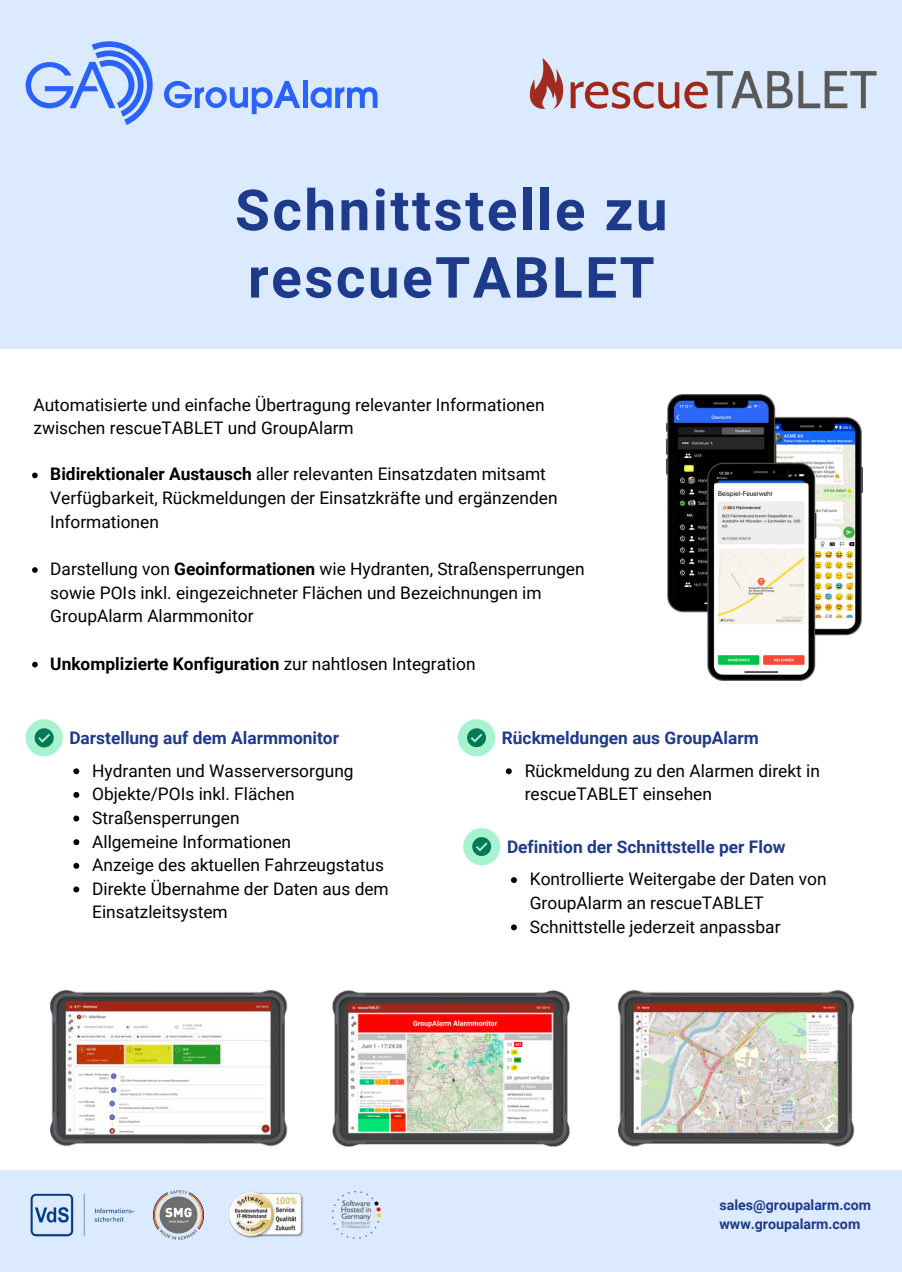
<style>
.page{position:relative;width:902px;height:1272px;background:#fff}
.page>*{position:absolute;margin:0;border:0;box-sizing:border-box;transform-origin:0 0}
.t1{font:700 56.7px/67.3px "Roboto";letter-spacing:.045em;color:#1e3a8a}
.t2{font:17.25px/23.5px "Roboto";color:#000}
.t3{font:700 17.25px "Roboto";color:#1e3a8a}
.t4{font:700 17.25px "Roboto";color:#000}
.t5{font:700 14.1px/18.9px "Roboto";color:#1e3a8a}
.s1{font-weight:700}
.s2{font-weight:400}
</style>
<div class="page">
<div style="left:0;top:1169px;width:901px;height:102px;background:#dbeafe"></div>
<div style="left:0;top:0;width:901px;height:348px;background:#dbeafe"></div>
<svg style="left:164px;top:81px;width:136px;height:33px"></svg>
<div style="left:302px;top:81px;width:5px;height:27px;background:#2962ff"></div>
<svg style="left:310px;top:87px;width:67px;height:21px"></svg>
<svg style="left:26px;top:41px;width:127px;height:84px"></svg>
<svg style="left:505px;top:768px;width:6px;height:6px"></svg>
<div style="left:458px;top:719px;width:37px;height:37px;background:#a7f3d0;border-radius:50%"></div>
<svg style="left:467px;top:728px;width:19px;height:19px"></svg>
<div style="left:25px;top:719px;width:38px;height:37px;background:#a7f3d0;border-radius:50%"></div>
<svg style="left:35px;top:728px;width:19px;height:19px"></svg>
<img style="left:154px;top:1190px;width:49px;height:49px">
<img style="left:332px;top:1191px;width:49px;height:47px">
<img style="left:228px;top:1191px;width:76px;height:47px">
<img style="left:30px;top:1193px;width:105px;height:44px">
<div style="left:463px;top:828px;width:37px;height:37px;background:#a7f3d0;border-radius:50%"></div>
<svg style="left:472px;top:837px;width:19px;height:19px"></svg>
<svg style="left:511px;top:877px;width:5px;height:6px"></svg>
<svg style="left:511px;top:924px;width:5px;height:6px"></svg>
<img style="left:529px;top:58px;width:348px;height:51px">
<img style="left:666px;top:394px;width:195px;height:286px">
<img style="left:49px;top:990px;width:239px;height:157px">
<img style="left:617px;top:990px;width:238px;height:157px">
<img style="left:332px;top:990px;width:238px;height:157px">
<svg style="left:73px;top:768px;width:6px;height:6px"></svg>
<svg style="left:73px;top:792px;width:6px;height:5px"></svg>
<svg style="left:73px;top:815px;width:6px;height:6px"></svg>
<svg style="left:73px;top:839px;width:6px;height:6px"></svg>
<svg style="left:73px;top:862px;width:6px;height:6px"></svg>
<svg style="left:73px;top:886px;width:6px;height:6px"></svg>
<svg style="left:32px;top:472px;width:6px;height:6px"></svg>
<svg style="left:32px;top:567px;width:6px;height:5px"></svg>
<svg style="left:32px;top:661px;width:6px;height:6px"></svg>
<h1 class="t1" style="left:235px;top:177px;width:434px">Schnittstelle zu rescueTABLET</h1>
<p class="t2" style="left:33px;top:393px;width:512px">Automatisierte und einfache Übertragung relevanter Informationen zwischen rescueTABLET und GroupAlarm</p>
<p class="t2" style="left:50px;top:462px;width:508px"><span class="s1">Bidirektionaler Austausch</span> aller relevanten Einsatzdaten mitsamt<br>Verfügbarkeit, Rückmeldungen der Einsatzkräfte und ergänzenden<br>Informationen</p>
<p class="t2" style="left:50px;top:557px;width:535px">Darstellung von <span class="s1">Geoinformationen</span> wie Hydranten, Straßensperrungen sowie POIs inkl. eingezeichneter Flächen und Bezeichnungen im<br>GroupAlarm Alarmmonitor</p>
<p class="t4" style="left:50px;top:653px;width:426px">Unkomplizierte Konfiguration <span class="s2">zur nahtlosen Integration</span></p>
<p class="t3" style="left:69px;top:728px;width:271px">Darstellung auf dem Alarmmonitor</p>
<p class="t2" style="left:92px;top:758px;width:298px">Hydranten und Wasserversorgung<br>Objekte/POIs inkl. Flächen<br>Straßensperrungen<br>Allgemeine Informationen<br>Anzeige des aktuellen Fahrzeugstatus<br>Direkte Übernahme der Daten aus dem<br>Einsatzleitsystem</p>
<p class="t3" style="left:501px;top:728px;width:258px">Rückmeldungen aus GroupAlarm</p>
<p class="t2" style="left:524px;top:758px;width:297px">Rückmeldung zu den Alarmen direkt in rescueTABLET einsehen</p>
<p class="t3" style="left:507px;top:837px;width:280px">Definition der Schnittstelle per Flow</p>
<p class="t2" style="left:529px;top:867px;width:298px">Kontrollierte Weitergabe der Daten von<br>GroupAlarm an rescueTABLET<br>Schnittstelle jederzeit anpassbar</p>
<p class="t5" style="left:719px;top:1196px;width:153px">sales@groupalarm.com www.groupalarm.com</p>
</div>
